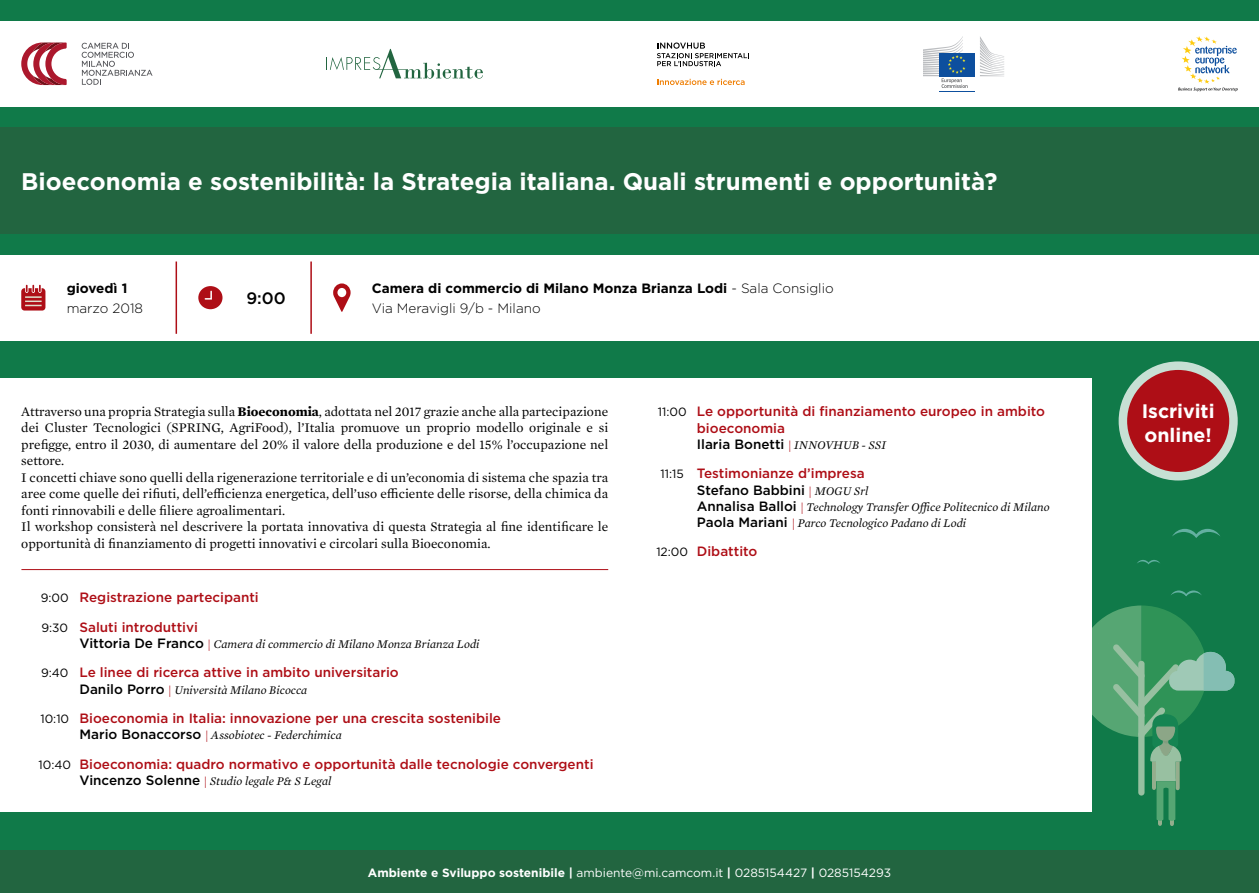
<style>
.page{position:relative;width:1259px;height:893px;background:#fff}
.page>*{position:absolute;margin:0;border:0;box-sizing:border-box;transform-origin:0 0}
.t1{font:700 24px "Gotham";color:#fff}
.t2{font:700 19.5px/24px "Gotham";color:#fff}
.t3{font:500 16.5px "Gotham";color:#000}
.t4{font:13.5px/16.5px "Mercury Text G1";color:#000}
.t5{font:500 13.5px/16.2px "Gotham";color:#ae0e16}
.t6{font:700 13.5px/19.5px "Gotham";color:#000}
.t7{font:300 13.5px "Gotham";color:#000}
.t8{font:italic 12px/16.2px "Mercury Text G1";color:#000}
.t9{font:12px "Gotham";color:#fff}
.t10{font:12px "Gotham";color:#000}
.s1{font-weight:300}
.s2{font-weight:700}
.s3{color:#000}
.s4{font-family:"Mercury Text G1";font-weight:400;font-style:italic;font-size:12px}
.s5{font-family:"Mercury Text G1";font-weight:400;font-style:italic;font-size:12px;color:#000}
.s6{font-family:"Gotham";font-weight:500;font-style:normal;font-size:13.5px}
.s7{color:#ae0e16}
</style>
<div class="page">
<div style="left:608px;top:0;width:651px;height:893px;background:#107a49"></div>
<svg style="left:1171px;top:590px;width:30px;height:6px"></svg>
<svg style="left:1172px;top:529px;width:48px;height:9px"></svg>
<svg style="left:1137px;top:560px;width:23px;height:4px"></svg>
<svg style="left:1091px;top:605px;width:143px;height:221px"></svg>
<div style="left:0;top:0;width:651px;height:893px;background:#107a49"></div>
<div style="left:0;top:850px;width:1259px;height:43px;background:#226540"></div>
<div style="left:0;top:128px;width:1259px;height:106px;background:#226540"></div>
<div style="left:0;top:255px;width:1259px;height:85px;background:#fff"></div>
<div style="left:0;top:21px;width:1259px;height:85px;background:#fff"></div>
<svg style="left:82px;top:43px;width:71px;height:42px"></svg>
<svg style="left:21px;top:43px;width:46px;height:42px"></svg>
<svg style="left:326px;top:49px;width:157px;height:30px"></svg>
<div style="left:0;top:379px;width:1091px;height:433px;background:#fff"></div>
<hr style="left:21px;top:569px;width:587px;height:1px;background:#ae0e16">
<svg style="left:1118px;top:361px;width:119px;height:119px;background:#c0d9cc"></svg>
<div style="left:1127px;top:370px;width:102px;height:102px;background:#ae0e16;border-radius:50%"></div>
<hr style="left:176px;top:261px;width:1px;height:73px;background:#ae0e16">
<hr style="left:310px;top:261px;width:2px;height:73px;background:#ae0e16">
<div style="left:198px;top:286px;width:24px;height:23px;background:#ae0e16;border-radius:50%"></div>
<svg style="left:204px;top:290px;width:8px;height:10px"></svg>
<svg style="left:333px;top:283px;width:17px;height:29px"></svg>
<svg style="left:21px;top:285px;width:24px;height:26px"></svg>
<svg style="left:657px;top:79px;width:87px;height:6px"></svg>
<svg style="left:657px;top:43px;width:92px;height:23px"></svg>
<hr style="left:939px;top:91px;width:35px;height:1px;background:#0d4f9e">
<svg style="left:980px;top:36px;width:24px;height:40px"></svg>
<div style="left:939px;top:53px;width:35px;height:23px;background:#0d4f9e"></div>
<svg style="left:923px;top:36px;width:44px;height:52px"></svg>
<svg style="left:1178px;top:36px;width:59px;height:55px"></svg>
<h1 class="t1" style="left:21px;top:166px;width:977px">Bioeconomia e sostenibilità: la Strategia italiana. Quali strumenti e opportunità?</h1>
<p class="t6" style="left:67px;top:279px;width:62px">giovedì 1</p>
<p class="t7" style="left:67px;top:299px;width:78px">marzo 2018</p>
<p class="t3" style="left:246px;top:288px;width:41px">9:00</p>
<p class="t6" style="left:372px;top:279px;width:463px">Camera di commercio di Milano Monza Brianza Lodi <span class="s1">- Sala Consiglio<br>Via Meravigli 9/b - Milano</span></p>
<p class="t4" style="left:21px;top:402px;width:588px">Attraverso una propria Strategia sulla <span class="s2">Bioeconomia</span>, adottata nel 2017 grazie anche alla partecipazione dei Cluster Tecnologici (SPRING, AgriFood), l’Italia promuove un proprio modello originale e si prefigge, entro il 2030, di aumentare del 20% il valore della produzione e del 15% l’occupazione nel settore.<br>I concetti chiave sono quelli della rigenerazione territoriale e di un’economia di sistema che spazia tra aree come quelle dei rifiuti, dell’efficienza energetica, dell’uso efficiente delle risorse, della chimica da fonti rinnovabili e delle filiere agroalimentari.<br>Il workshop consisterà nel descrivere la portata innovativa di questa Strategia al fine identificare le opportunità di finanziamento di progetti innovativi e circolari sulla Bioeconomia.</p>
<p class="t5" style="left:697px;top:403px;width:350px">Le opportunità di finanziamento europeo in ambito bioeconomia<br><span class="s3">Ilaria Bonetti</span> <span class="s4">|</span> <span class="s5">INNOVHUB - SSI</span></p>
<p class="t10" style="left:658px;top:404px;width:30px">11:00</p>
<p class="t5" style="left:697px;top:465px;width:173px">Testimonianze d’impresa<br><span class="s3">Stefano Babbini</span> <span class="s4">|</span> <span class="s5">MOGU Srl</span></p>
<p class="t8" style="left:697px;top:498px;width:354px"><span class="s6">Annalisa Balloi</span> <span class="s7">|</span> Technology Transfer Office Politecnico di Milano<br><span class="s6">Paola Mariani</span> <span class="s7">|</span> Parco Tecnologico Padano di Lodi</p>
<p class="t5" style="left:697px;top:543px;width:62px">Dibattito</p>
<p class="t10" style="left:660px;top:466px;width:25px">11:15</p>
<p class="t10" style="left:656px;top:544px;width:33px">12:00</p>
<p class="t10" style="left:41px;top:590px;width:29px">9:00</p>
<p class="t10" style="left:41px;top:620px;width:28px">9:30</p>
<p class="t10" style="left:41px;top:665px;width:29px">9:40</p>
<p class="t10" style="left:40px;top:711px;width:30px">10:10</p>
<p class="t10" style="left:39px;top:757px;width:34px">10:40</p>
<p class="t5" style="left:79px;top:582px;width:181px;line-height:29.5px">Registrazione partecipanti<br>Saluti introduttivi</p>
<p class="t8" style="left:79px;top:635px;width:402px"><span class="s6">Vittoria De Franco</span> <span class="s7">|</span> Camera di commercio di Milano Monza Brianza Lodi</p>
<p class="t5" style="left:79px;top:664px;width:321px">Le linee di ricerca attive in ambito universitario</p>
<p class="t8" style="left:79px;top:681px;width:229px"><span class="s6">Danilo Porro</span> <span class="s7">|</span> Università Milano Bicocca</p>
<p class="t5" style="left:79px;top:710px;width:423px">Bioeconomia in Italia: innovazione per una crescita sostenibile</p>
<p class="t8" style="left:79px;top:727px;width:264px"><span class="s6">Mario Bonaccorso</span> <span class="s7">|</span> Assobiotec - Federchimica</p>
<p class="t5" style="left:79px;top:756px;width:515px">Bioeconomia: quadro normativo e opportunità dalle tecnologie convergenti</p>
<p class="t8" style="left:79px;top:772px;width:253px"><span class="s6">Vincenzo Solenne</span> <span class="s7">|</span> Studio legale P&amp; S Legal</p>
<p class="t9" style="left:368px;top:865px;width:525px"><span class="s2">Ambiente e Sviluppo sostenibile |</span> ambiente@mi.camcom.it <span class="s2">|</span> 0285154427 <span class="s2">|</span> 0285154293</p>
<h2 class="t2" style="left:1141px;top:399px;width:74px">Iscriviti online!</h2>
</div>
